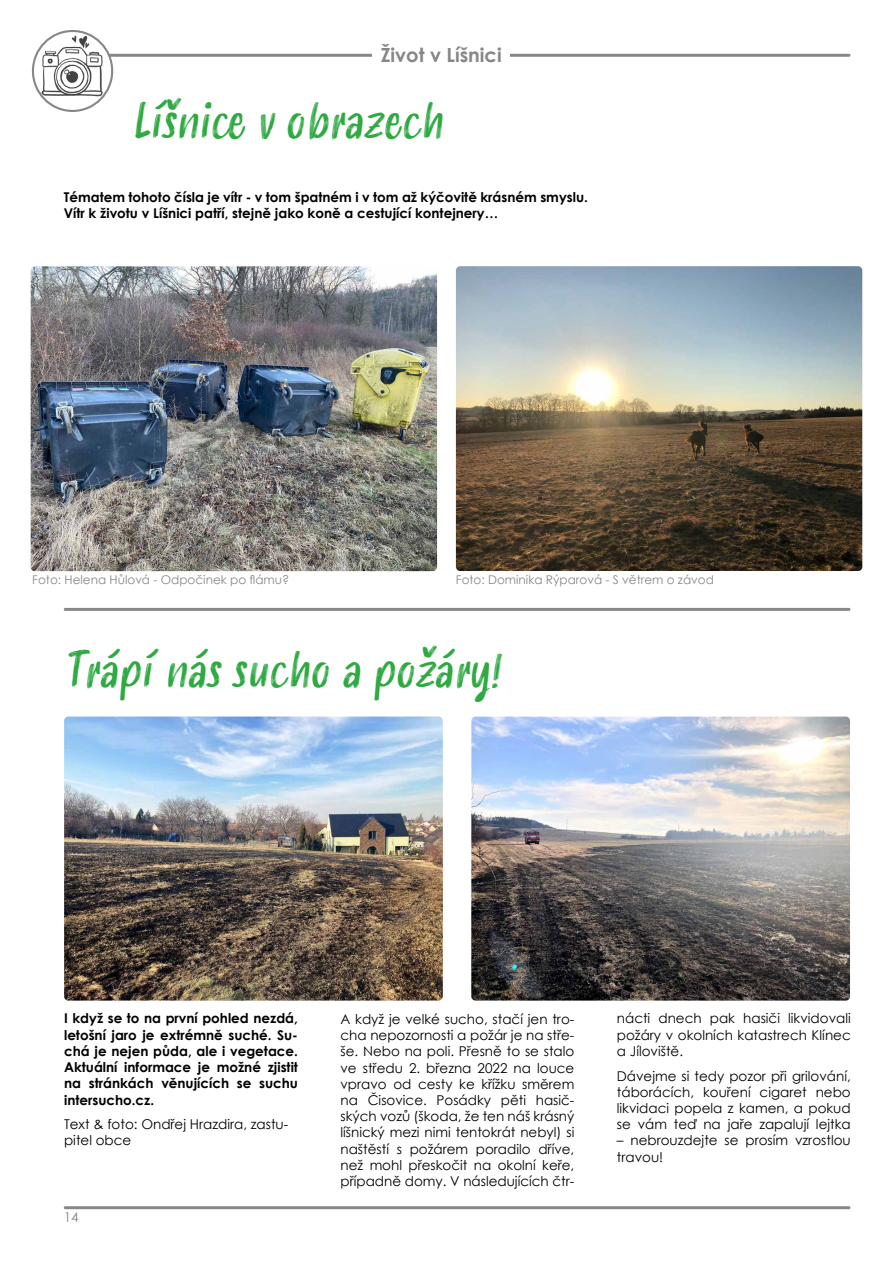
<style>
.page{position:relative;width:893px;height:1263px;background:#fff}
.page>*{position:absolute;margin:0;border:0;box-sizing:border-box;transform-origin:0 0}
.t1{font:italic 48px "Smoothy";color:#2fa942}
.t2{font:700 19.5px "Century Gothic";color:#878787}
.t3{font:13.5px/16.2px "Century Gothic";color:#000;text-align:justify}
.t4{font:700 13.5px/16.2px "Century Gothic";color:#000;text-align:justify}
.t5{font:13.5px "Century Gothic";color:#878787}
.t6{font:12px "Century Gothic";color:#878787}
</style>
<div class="page">
<hr style="left:64px;top:54px;width:786px;height:3px;background:#878787">
<hr style="left:64px;top:1206px;width:786px;height:3px;background:#878787">
<div style="left:372px;top:27px;width:138px;height:44px;background:#fff"></div>
<img style="left:456px;top:266px;width:406px;height:305px">
<svg style="left:33px;top:31px;width:79px;height:80px"></svg>
<img style="left:35px;top:31px;width:75px;height:73px">
<div style="left:32px;top:30px;width:81px;height:82px;border:2px solid #878787;border-radius:50%"></div>
<hr style="left:64px;top:608px;width:786px;height:3px;background:#878787">
<img style="left:64px;top:716px;width:379px;height:284px">
<img style="left:471px;top:716px;width:379px;height:284px">
<img style="left:31px;top:266px;width:406px;height:305px">
<h2 class="t2" style="left:381px;top:41px;width:122px">Život v Líšnici</h2>
<h1 class="t1" style="left:133px;top:86px;width:312px">Líšnice v obrazech</h1>
<p class="t4" style="left:64px;top:188px;width:526px">Tématem tohoto čísla je vítr - v tom špatném i v tom až kýčovitě krásném smyslu.<br>Vítr k životu v Líšnici patří, stejně jako koně a cestující kontejnery…</p>
<p class="t6" style="left:32px;top:572px;width:258px">Foto: Helena Hůlová - Odpočinek po flámu?</p>
<p class="t6" style="left:456px;top:572px;width:260px">Foto: Dominika Rýparová - S větrem o závod</p>
<h1 class="t1" style="left:64px;top:635px;width:437px">Trápí nás sucho a požáry!</h1>
<p class="t4" style="left:64px;top:1010px;width:235px">I když se to na první pohled nezdá, letošní jaro je extrémně suché. Su&shy;chá je nejen půda, ale i vegetace.<br>Aktuální informace je možné zjistit na stránkách věnujících se suchu intersucho.cz.</p>
<p class="t3" style="left:64px;top:1116px;width:226px">Text &amp; foto: Ondřej Hrazdira, zastu&shy;pitel obce</p>
<p class="t5" style="left:64px;top:1208px;width:16px">14</p>
<p class="t3" style="left:340px;top:1011px;width:235px">A když je velké sucho, stačí jen tro&shy;cha nepozornosti a požár je na stře&shy;še. Nebo na poli. Přesně to se stalo ve středu 2. března 2022 na louce vpravo od cesty ke křížku směrem na Čisovice. Posádky pěti hasič&shy;ských vozů (škoda, že ten náš krásný líšnický mezi nimi tentokrát nebyl) si naštěstí s požárem poradilo dříve, než mohl přeskočit na okolní keře, případně domy. V následujících čtr-</p>
<p class="t3" style="left:617px;top:1010px;width:235px">nácti dnech pak hasiči likvidovali požáry v okolních katastrech Klínec a Jíloviště.</p>
<p class="t3" style="left:617px;top:1067px;width:235px">Dávejme si tedy pozor při grilování, táborácích, kouření cigaret nebo likvidaci popela z kamen, a pokud se vám teď na jaře zapalují lejtka</p>
<p class="t3" style="left:617px;top:1132px;width:235px">– nebrouzdejte se prosím vzrostlou travou!</p>
</div>
